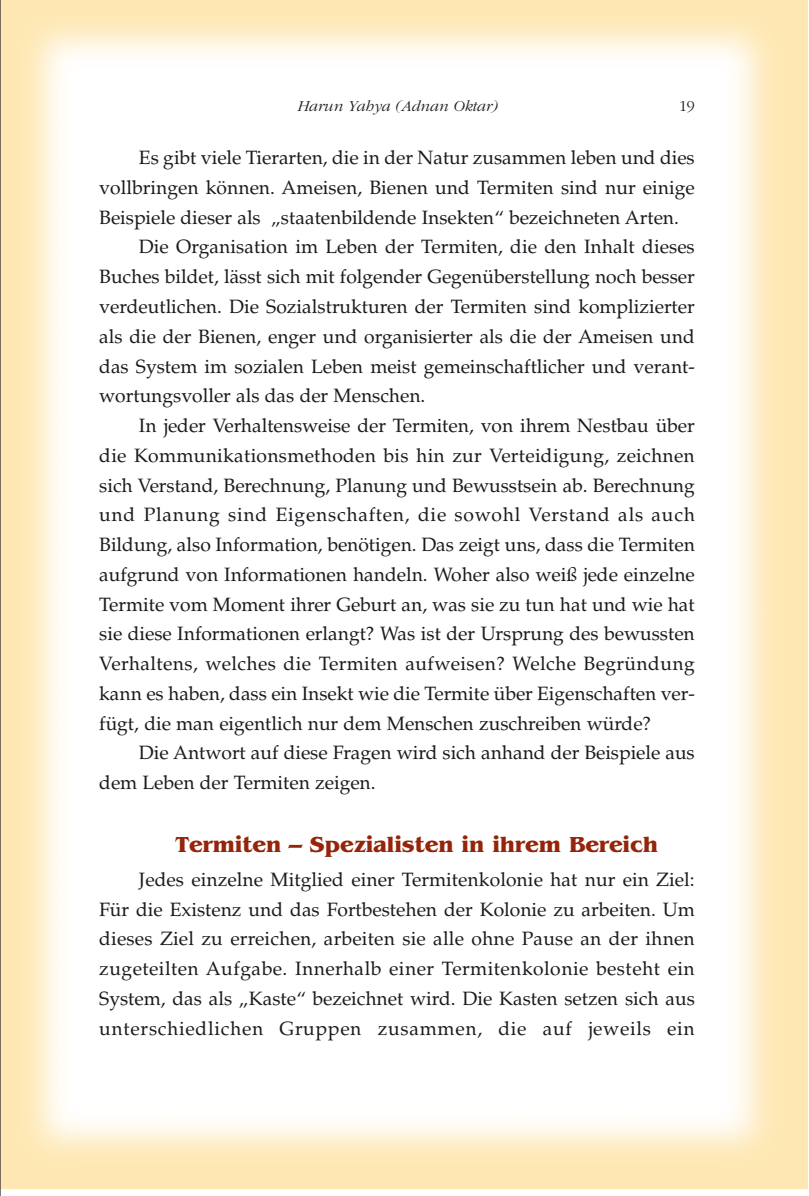
<style>
.page{position:relative;width:809px;height:1196px;background:#fff}
.page>*{position:absolute;margin:0;border:0;box-sizing:border-box;transform-origin:0 0}
.t1{font:700 22.75px "Benquiat";color:#94250a}
.t2{font:19.25px/29.8px "Palatino Turk";color:#1b1c20;text-align:justify}
.t3{font:19.25px "Palatino Turk";letter-spacing:.02em;color:#1b1c20}
.t4{font:19.25px "Palatino Turk";letter-spacing:.04em;color:#1b1c20}
.t5{font:15.75px "Garamond Turk I";color:#1b1c20}
.t6{font:15.75px "Garamond Turk";color:#1b1c20}
</style>
<div class="page">
<hr style="left:0;top:0;width:1px;height:1195px;background:#1b1c20">
<p class="t5" style="left:297px;top:100px;width:202px">Harun Yahya (Adnan Oktar)</p>
<p class="t6" style="left:679px;top:99px;width:17px">19</p>
<p class="t2" style="left:139px;top:145px;width:557px">Es gibt viele Tierarten, die in der Natur zusammen leben und dies</p>
<p class="t2" style="left:99px;top:175px;width:597px">vollbringen können. Ameisen, Bienen und Termiten sind nur einige</p>
<p class="t2" style="left:99px;top:205px;width:581px">Beispiele dieser als „staatenbildende Insekten“ bezeichneten Arten.</p>
<p class="t2" style="left:139px;top:234px;width:557px">Die Organisation im Leben der Termiten, die den Inhalt dieses</p>
<p class="t2" style="left:99px;top:264px;width:597px">Buches bildet, lässt sich mit folgender Gegenüberstellung noch besser</p>
<p class="t2" style="left:99px;top:294px;width:597px">verdeutlichen. Die Sozialstrukturen der Termiten sind komplizierter</p>
<p class="t2" style="left:99px;top:324px;width:597px">als die der Bienen, enger und organisierter als die der Ameisen und</p>
<p class="t2" style="left:99px;top:353px;width:597px">das System im sozialen Leben meist gemeinschaftlicher und verant-</p>
<p class="t2" style="left:99px;top:383px;width:327px">wortungsvoller als das der Menschen.</p>
<p class="t2" style="left:139px;top:413px;width:557px">In jeder Verhaltensweise der Termiten, von ihrem Nestbau über</p>
<p class="t2" style="left:99px;top:443px;width:597px">die Kommunikationsmethoden bis hin zur Verteidigung, zeichnen</p>
<p class="t2" style="left:99px;top:472px;width:597px">sich Verstand, Berechnung, Planung und Bewusstsein ab. Berechnung</p>
<p class="t4" style="left:99px;top:507px;width:597px">und Planung sind Eigenschaften, die sowohl Verstand als auch</p>
<p class="t2" style="left:99px;top:532px;width:597px">Bildung, also Information, benötigen. Das zeigt uns, dass die Termiten</p>
<p class="t2" style="left:99px;top:562px;width:597px">aufgrund von Informationen handeln. Woher also weiß jede einzelne</p>
<p class="t2" style="left:99px;top:591px;width:597px">Termite vom Moment ihrer Geburt an, was sie zu tun hat und wie hat</p>
<p class="t2" style="left:99px;top:621px;width:597px">sie diese Informationen erlangt? Was ist der Ursprung des bewussten</p>
<p class="t3" style="left:99px;top:656px;width:597px">Verhaltens, welches die Termiten aufweisen? Welche Begründung</p>
<p class="t2" style="left:99px;top:681px;width:597px">kann es haben, dass ein Insekt wie die Termite über Eigenschaften ver-</p>
<p class="t2" style="left:99px;top:710px;width:553px">fügt, die man eigentlich nur dem Menschen zuschreiben würde?</p>
<p class="t2" style="left:139px;top:740px;width:557px">Die Antwort auf diese Fragen wird sich anhand der Beispiele aus</p>
<p class="t2" style="left:99px;top:770px;width:278px">dem Leben der Termiten zeigen.</p>
<p class="t1" style="left:175px;top:835px;width:484px">Termiten – Spezialisten in ihrem Bereich</p>
<p class="t2" style="left:99px;top:867px;width:597px;text-indent:40px">Jedes einzelne Mitglied einer Termitenkolonie hat nur ein Ziel:<br>Für die Existenz und das Fortbestehen der Kolonie zu arbeiten. Um dieses Ziel zu erreichen, arbeiten sie alle ohne Pause an der ihnen zugeteilten Aufgabe. Innerhalb einer Termitenkolonie besteht ein System, das als „Kaste“ bezeichnet wird. Die Kasten setzen sich aus unterschiedlichen Gruppen zusammen, die auf jeweils ein</p>
</div>
